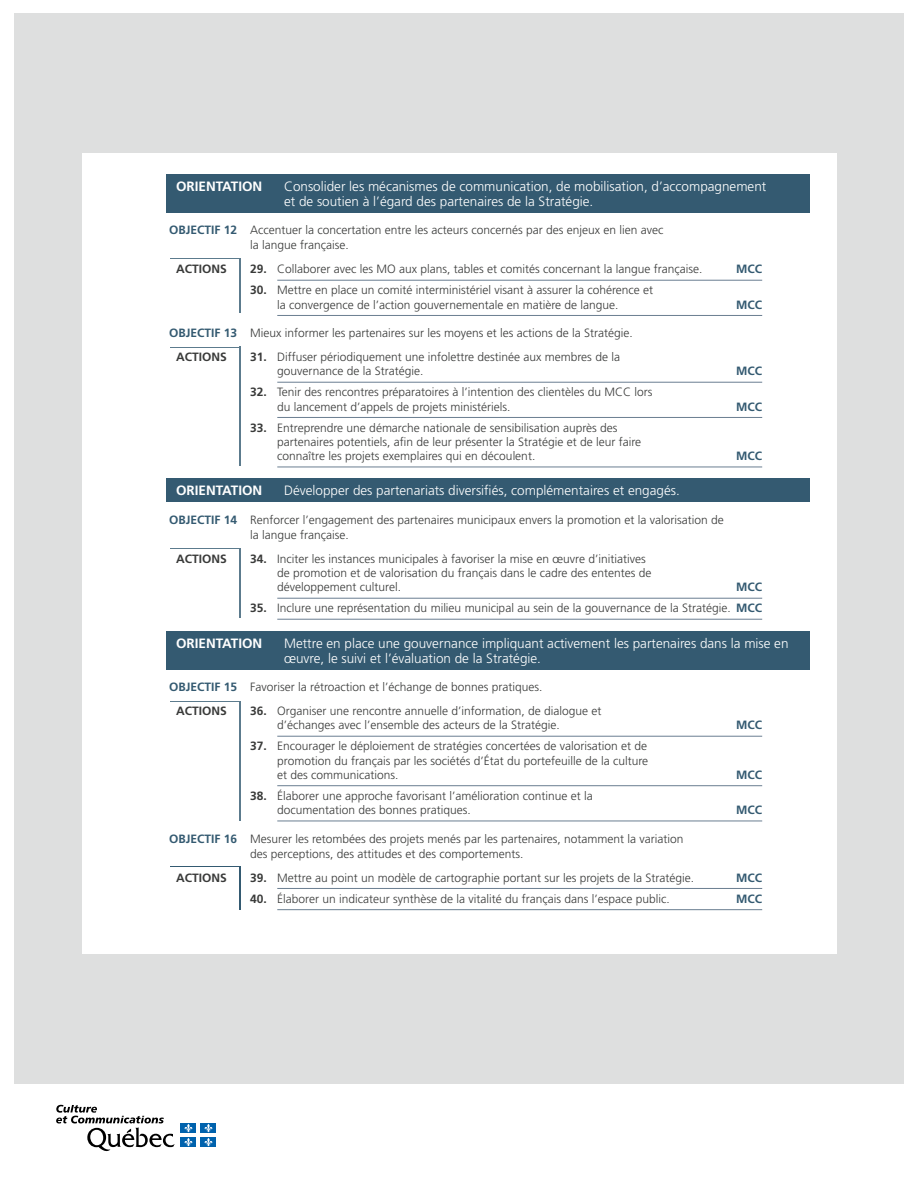
<style>
.page{position:relative;width:918px;height:1188px;background:#fff}
.page>*{position:absolute;margin:0;border:0;box-sizing:border-box;transform-origin:0 0}
.ORIENTATION-3{font:300 13.5px/15px "Frutiger LT Std";color:#fff}
.ORIENTATION-3-2{font:700 13.5px "Frutiger LT Std";color:#fff}
.OBJECTIF{font:300 12px/14.2px "Frutiger LT Std";color:#393a39}
.Mot_ACTIONS{font:700 12px "Frutiger LT Std";color:#393a39}
.t1{font:700 12px "Frutiger LT Std";color:#345a71}
.s1{font-weight:700;color:#345a71}
.s2{font-weight:700}
</style>
<div class="page">
<div style="left:14px;top:14px;width:890px;height:1070px;background:#dedfdf"></div>
<div style="left:82px;top:153px;width:754px;height:801px;background:#fff"></div>
<div style="left:166px;top:174px;width:643px;height:39px;background:#345a71"></div>
<hr style="left:277px;top:280px;width:485px;height:1px;background:#6a7e91">
<hr style="left:277px;top:315px;width:485px;height:1px;background:#6a7e91">
<hr style="left:277px;top:382px;width:485px;height:1px;background:#6a7e91">
<hr style="left:277px;top:417px;width:485px;height:1px;background:#6a7e91">
<hr style="left:277px;top:467px;width:485px;height:1px;background:#6a7e91">
<div style="left:166px;top:478px;width:643px;height:24px;background:#345a71"></div>
<hr style="left:277px;top:598px;width:485px;height:1px;background:#6a7e91">
<hr style="left:277px;top:619px;width:485px;height:1px;background:#6a7e91">
<div style="left:166px;top:631px;width:643px;height:38px;background:#345a71"></div>
<hr style="left:277px;top:736px;width:485px;height:1px;background:#6a7e91">
<hr style="left:277px;top:785px;width:485px;height:1px;background:#6a7e91">
<hr style="left:277px;top:821px;width:485px;height:1px;background:#6a7e91">
<hr style="left:277px;top:888px;width:485px;height:1px;background:#6a7e91">
<hr style="left:277px;top:909px;width:485px;height:1px;background:#6a7e91">
<svg style="left:56px;top:1105px;width:119px;height:46px"></svg>
<div style="left:181px;top:1123px;width:15px;height:10px;background:#0062ad"></div>
<svg style="left:184px;top:1124px;width:9px;height:8px"></svg>
<div style="left:201px;top:1123px;width:15px;height:10px;background:#0062ad"></div>
<svg style="left:204px;top:1124px;width:9px;height:8px"></svg>
<div style="left:181px;top:1137px;width:15px;height:10px;background:#0062ad"></div>
<svg style="left:184px;top:1138px;width:9px;height:8px"></svg>
<div style="left:201px;top:1137px;width:15px;height:10px;background:#0062ad"></div>
<svg style="left:204px;top:1138px;width:9px;height:8px"></svg>
<hr style="left:240px;top:258px;width:1px;height:55px;background:#345a71">
<hr style="left:170px;top:258px;width:71px;height:1px;background:#345a71">
<hr style="left:240px;top:347px;width:1px;height:119px;background:#345a71">
<hr style="left:170px;top:347px;width:71px;height:1px;background:#345a71">
<hr style="left:240px;top:548px;width:1px;height:70px;background:#345a71">
<hr style="left:170px;top:548px;width:71px;height:1px;background:#345a71">
<hr style="left:240px;top:701px;width:1px;height:119px;background:#345a71">
<hr style="left:170px;top:701px;width:71px;height:1px;background:#345a71">
<hr style="left:240px;top:866px;width:1px;height:44px;background:#345a71">
<hr style="left:170px;top:866px;width:71px;height:1px;background:#345a71">
<h3 class="ORIENTATION-3-2" style="left:176px;top:178px;width:88px">ORIENTATION</h3>
<h3 class="ORIENTATION-3" style="left:284px;top:179px;width:484px">Consolider les mécanismes de communication, de mobilisation, d’accompagnement et de soutien à l’égard des partenaires de la Stratégie.</h3>
<h4 class="OBJECTIF" style="left:250px;top:223px;width:415px;line-height:15px;text-indent:-81px"><span class="s1">OBJECTIF 12</span> Accentuer la concertation entre les acteurs concernés par des enjeux en lien avec la langue française.</h4>
<p class="Mot_ACTIONS" style="left:176px;top:262px;width:52px">ACTIONS</p>
<p class="OBJECTIF" style="left:250px;top:262px;width:454px"><span class="s2">29.</span> Collaborer avec les MO aux plans, tables et comités concernant la langue française.</p>
<p class="t1" style="left:736px;top:262px;width:27px">MCC</p>
<p class="OBJECTIF" style="left:277px;top:283px;width:378px;text-indent:-27px"><span class="s2">30.</span> Mettre en place un comité interministériel visant à assurer la cohérence et la convergence de l’action gouvernementale en matière de langue.</p>
<p class="t1" style="left:736px;top:297px;width:27px">MCC</p>
<h4 class="OBJECTIF" style="left:169px;top:326px;width:465px"><span class="s1">OBJECTIF 13</span> Mieux informer les partenaires sur les moyens et les actions de la Stratégie.</h4>
<p class="Mot_ACTIONS" style="left:176px;top:350px;width:52px">ACTIONS</p>
<p class="OBJECTIF" style="left:277px;top:350px;width:344px;text-indent:-27px"><span class="s2">31.</span> Diffuser périodiquement une infolettre destinée aux membres de la gouvernance de la Stratégie.</p>
<p class="OBJECTIF" style="left:277px;top:385px;width:377px;text-indent:-27px"><span class="s2">32.</span> Tenir des rencontres préparatoires à l’intention des clientèles du MCC lors du lancement d’appels de projets ministériels.</p>
<p class="OBJECTIF" style="left:277px;top:420px;width:366px;text-indent:-27px"><span class="s2">33.</span> Entreprendre une démarche nationale de sensibilisation auprès des partenaires potentiels, afin de leur présenter la Stratégie et de leur faire connaître les projets exemplaires qui en découlent.</p>
<p class="t1" style="left:736px;top:364px;width:27px">MCC</p>
<p class="t1" style="left:736px;top:399px;width:27px">MCC</p>
<p class="t1" style="left:736px;top:449px;width:27px">MCC</p>
<h3 class="ORIENTATION-3-2" style="left:176px;top:483px;width:88px">ORIENTATION</h3>
<h3 class="ORIENTATION-3" style="left:284px;top:483px;width:397px">Développer des partenariats diversifiés, complémentaires et engagés.</h3>
<h4 class="OBJECTIF" style="left:250px;top:512px;width:475px;line-height:15px;text-indent:-81px"><span class="s1">OBJECTIF 14</span> Renforcer l’engagement des partenaires municipaux envers la promotion et la valorisation de la langue française.</h4>
<p class="Mot_ACTIONS" style="left:176px;top:552px;width:52px">ACTIONS</p>
<p class="OBJECTIF" style="left:277px;top:552px;width:376px;text-indent:-27px"><span class="s2">34.</span> Inciter les instances municipales à favoriser la mise en œuvre d’initiatives de promotion et de valorisation du français dans le cadre des ententes de développement culturel.</p>
<p class="t1" style="left:736px;top:580px;width:27px">MCC</p>
<p class="OBJECTIF" style="left:250px;top:601px;width:513px"><span class="s2">35.</span> Inclure une représentation du milieu municipal au sein de la gouvernance de la Stratégie. <span class="s1">MCC</span></p>
<h3 class="ORIENTATION-3-2" style="left:176px;top:635px;width:88px">ORIENTATION</h3>
<h3 class="ORIENTATION-3" style="left:284px;top:636px;width:506px">Mettre en place une gouvernance impliquant activement les partenaires dans la mise en œuvre, le suivi et l’évaluation de la Stratégie.</h3>
<h4 class="OBJECTIF" style="left:169px;top:680px;width:375px"><span class="s1">OBJECTIF 15</span> Favoriser la rétroaction et l’échange de bonnes pratiques.</h4>
<p class="Mot_ACTIONS" style="left:176px;top:704px;width:52px">ACTIONS</p>
<p class="OBJECTIF" style="left:277px;top:704px;width:326px;text-indent:-27px"><span class="s2">36.</span> Organiser une rencontre annuelle d’information, de dialogue et d’échanges avec l’ensemble des acteurs de la Stratégie.</p>
<p class="t1" style="left:736px;top:718px;width:27px">MCC</p>
<p class="OBJECTIF" style="left:277px;top:739px;width:372px;text-align:justify;text-indent:-27px"><span class="s2">37.</span> Encourager le déploiement de stratégies concertées de valorisation et de promotion du français par les sociétés d’État du portefeuille de la culture et des communications.</p>
<p class="OBJECTIF" style="left:277px;top:789px;width:317px;text-indent:-27px"><span class="s2">38.</span> Élaborer une approche favorisant l’amélioration continue et la documentation des bonnes pratiques.</p>
<p class="t1" style="left:736px;top:768px;width:27px">MCC</p>
<p class="t1" style="left:736px;top:803px;width:27px">MCC</p>
<h4 class="OBJECTIF" style="left:250px;top:831px;width:435px;line-height:15px;text-indent:-81px"><span class="s1">OBJECTIF 16</span> Mesurer les retombées des projets menés par les partenaires, notamment la variation des perceptions, des attitudes et des comportements.</h4>
<p class="Mot_ACTIONS" style="left:176px;top:870px;width:52px">ACTIONS</p>
<p class="OBJECTIF" style="left:250px;top:870px;width:445px"><span class="s2">39.</span> Mettre au point un modèle de cartographie portant sur les projets de la Stratégie.</p>
<p class="t1" style="left:736px;top:870px;width:27px">MCC</p>
<p class="OBJECTIF" style="left:250px;top:892px;width:421px"><span class="s2">40.</span> Élaborer un indicateur synthèse de la vitalité du français dans l’espace public.</p>
<p class="t1" style="left:736px;top:892px;width:27px">MCC</p>
</div>
